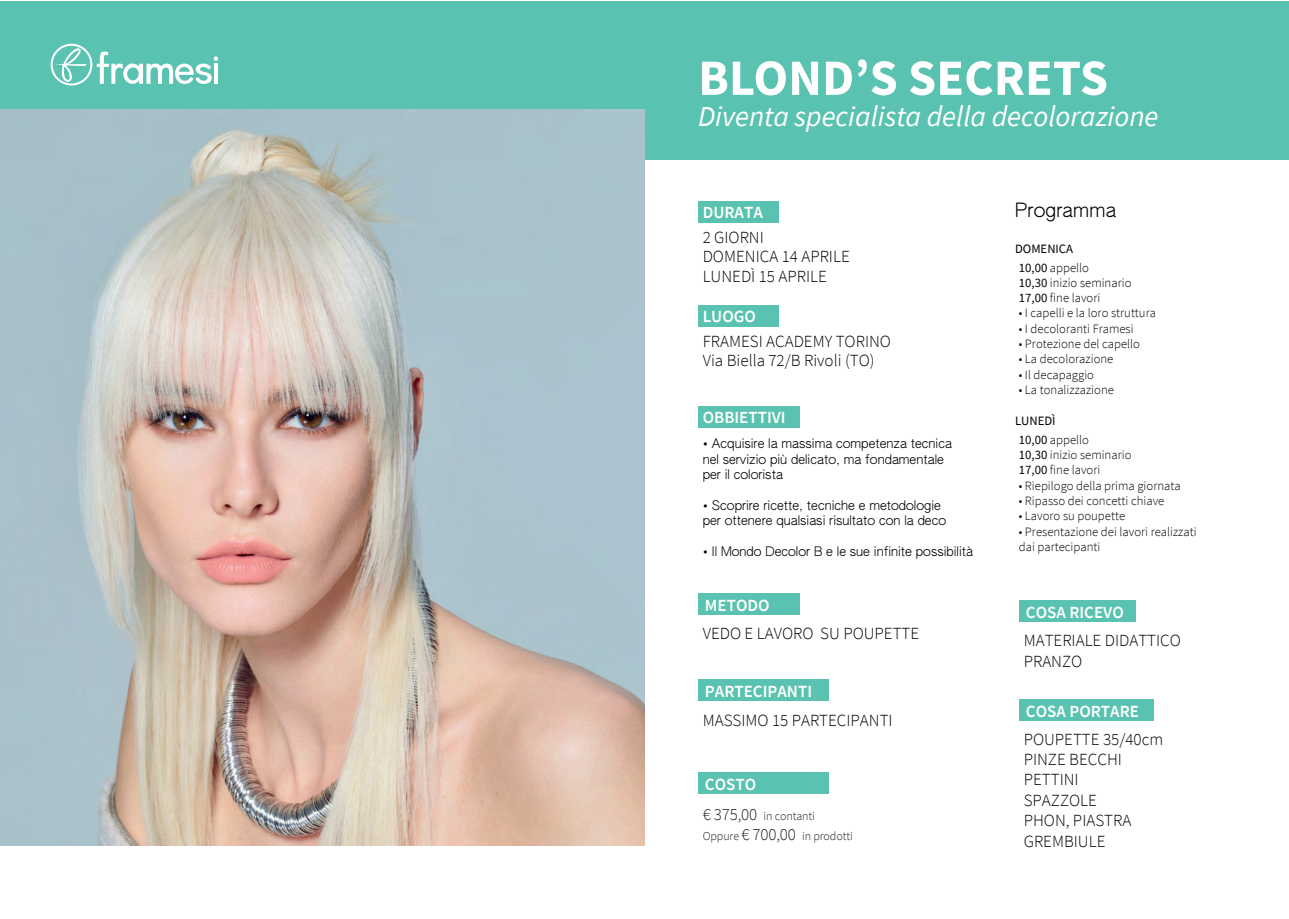
<style>
.page{position:relative;width:1289px;height:919px;background:#fff}
.page>*{position:absolute;margin:0;border:0;box-sizing:border-box;transform-origin:0 0}
.t1{font:700 50.85px "Source Sans Pro";color:#fff}
.t2{font:italic 28.95px "Source Sans Pro";color:#fff}
.t3{font:19.2px "AUTHENTIC Sans 60";letter-spacing:.01em;color:#000001}
.t4{font:300 16.95px/20.4px "Source Sans Pro";color:#000001}
.t5{font:600 16.95px "Source Sans Pro";color:#fff}
.t6{font:300 12.75px/15.3px "Source Sans Pro";color:#000001}
.t7{font:12.75px/15.3px "AUTHENTIC Sans 60";color:#000001}
.t8{font:12.75px/18.5px "Source Sans Pro";color:#000001}
.t9{font:300 12px/20.2px "Source Sans Pro";letter-spacing:-.01em;color:#231f20}
.s1{font-size:16.95px}
.s2{font-weight:300}
.s3{font-weight:400}
</style>
<div class="page">
<div style="left:0;top:1px;width:1288px;height:159px;background:#5ac2b0"></div>
<svg style="left:51px;top:44px;width:167px;height:41px"></svg>
<div style="left:698px;top:201px;width:80px;height:22px;background:#5ac2b0"></div>
<div style="left:698px;top:305px;width:80px;height:22px;background:#5ac2b0"></div>
<div style="left:698px;top:406px;width:101px;height:22px;background:#5ac2b0"></div>
<div style="left:698px;top:593px;width:101px;height:22px;background:#5ac2b0"></div>
<div style="left:1019px;top:600px;width:116px;height:22px;background:#5ac2b0"></div>
<div style="left:1019px;top:699px;width:134px;height:22px;background:#5ac2b0"></div>
<div style="left:698px;top:679px;width:130px;height:22px;background:#5ac2b0"></div>
<div style="left:698px;top:772px;width:130px;height:22px;background:#5ac2b0"></div>
<img style="left:0;top:109px;width:644px;height:736px">
<h1 class="t1" style="left:698px;top:43px;width:411px">BLOND’S SECRETS</h1>
<h2 class="t2" style="left:698px;top:98px;width:462px">Diventa specialista della decolorazione</h2>
<h3 class="t5" style="left:702px;top:201px;width:62px">DURATA</h3>
<h3 class="t4" style="left:702px;top:228px;width:148px;line-height:18.8px">2 GIORNI<br>DOMENICA 14 APRILE</h3>
<h3 class="t4" style="left:702px;top:266px;width:126px">LUNEDÌ 15 APRILE</h3>
<h3 class="t5" style="left:702px;top:305px;width:55px">LUOGO</h3>
<h3 class="t4" style="left:702px;top:331px;width:190px">FRAMESI ACADEMY TORINO</h3>
<h3 class="t4" style="left:702px;top:350px;width:173px">Via Biella 72/B Rivoli (TO)</h3>
<h3 class="t5" style="left:702px;top:406px;width:84px">OBBIETTIVI</h3>
<p class="t7" style="left:702px;top:436px;width:251px">• Acquisire la massima competenza tecnica nel servizio più delicato, ma fondamentale per il colorista</p>
<p class="t7" style="left:702px;top:497px;width:245px">• Scoprire ricette, tecniche e metodologie per ottenere qualsiasi risultato con la deco</p>
<p class="t7" style="left:702px;top:543px;width:272px">• Il Mondo Decolor B e le sue infinite possibilità</p>
<h3 class="t5" style="left:705px;top:594px;width:66px">METODO</h3>
<h3 class="t4" style="left:702px;top:623px;width:218px">VEDO E LAVORO SU POUPETTE</h3>
<h3 class="t5" style="left:705px;top:680px;width:109px">PARTECIPANTI</h3>
<h3 class="t4" style="left:702px;top:710px;width:191px">MASSIMO 15 PARTECIPANTI</h3>
<h3 class="t5" style="left:705px;top:773px;width:53px">COSTO</h3>
<p class="t9" style="left:702px;top:805px;width:152px"><span class="s1">€ 375,00</span> in contanti<br>Oppure <span class="s1">€ 700,00</span> in prodotti</p>
<h3 class="t3" style="left:1015px;top:199px;width:103px">Programma</h3>
<p class="t8" style="left:1015px;top:239px;width:76px">DOMENICA<br>10,00 <span class="s2">appello</span></p>
<p class="t6" style="left:1018px;top:275px;width:114px"><span class="s3">10,30</span> inizio seminario<br><span class="s3">17,00</span> fine lavori</p>
<p class="t6" style="left:1018px;top:305px;width:139px">• I capelli e la loro struttura</p>
<p class="t6" style="left:1018px;top:321px;width:116px">• I decoloranti Framesi</p>
<p class="t6" style="left:1018px;top:336px;width:123px">• Protezione del capello</p>
<p class="t6" style="left:1018px;top:351px;width:96px">• La decolorazione</p>
<p class="t6" style="left:1018px;top:367px;width:77px">• Il decapaggio</p>
<p class="t6" style="left:1018px;top:382px;width:97px">• La tonalizzazione</p>
<p class="t8" style="left:1015px;top:411px;width:76px">LUNEDÌ<br>10,00 <span class="s2">appello</span></p>
<p class="t6" style="left:1018px;top:447px;width:114px"><span class="s3">10,30</span> inizio seminario<br><span class="s3">17,00</span> fine lavori</p>
<p class="t6" style="left:1018px;top:477px;width:163px">• Riepilogo della prima giornata</p>
<p class="t6" style="left:1018px;top:493px;width:147px">• Ripasso dei concetti chiave</p>
<p class="t6" style="left:1018px;top:508px;width:108px">• Lavoro su poupette</p>
<p class="t6" style="left:1018px;top:523px;width:179px">• Presentazione dei lavori realizzati dai partecipanti</p>
<h3 class="t5" style="left:1025px;top:601px;width:99px">COSA RICEVO</h3>
<h3 class="t4" style="left:1023px;top:630px;width:159px">MATERIALE DIDATTICO<br>PRANZO</h3>
<h3 class="t5" style="left:1025px;top:700px;width:114px">COSA PORTARE</h3>
<h3 class="t4" style="left:1023px;top:728px;width:141px">POUPETTE 35/40cm<br>PINZE BECCHI<br>PETTINI<br>SPAZZOLE<br>PHON, PIASTRA<br>GREMBIULE</h3>
</div>
